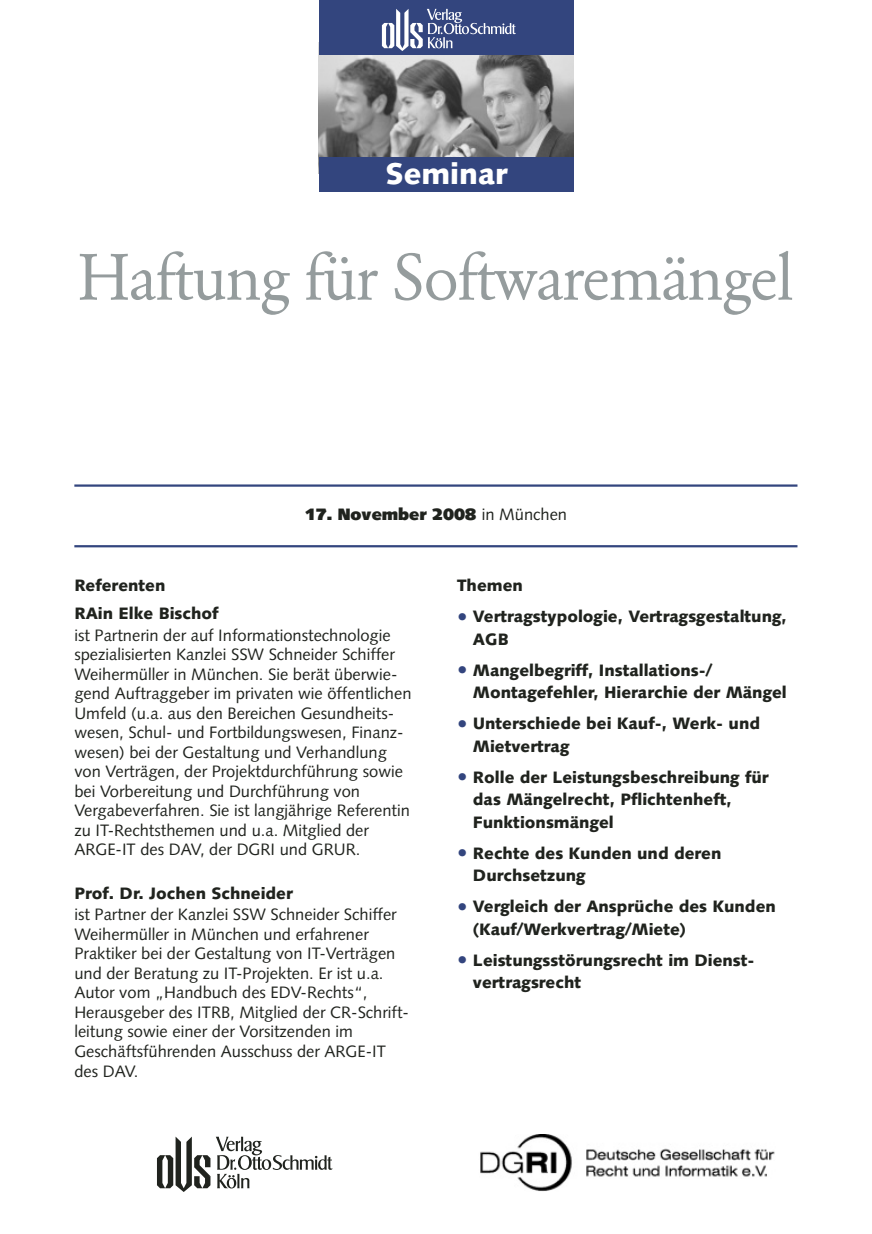
<style>
.page{position:relative;width:872px;height:1234px;background:#fff}
.page>*{position:absolute;margin:0;border:0;box-sizing:border-box;transform-origin:0 0}
.t1{font:64.5px "Garamond BQ";letter-spacing:-.025em;color:#959c9d}
.t2{font:900 30px "Syntax";color:#fff}
.t3{font:16.5px/19.5px "Syntax";color:#20231e}
.t4{font:900 16.5px/22.5px "Syntax";color:#20231e}
.t5{font:900 16.5px "Syntax";color:#20231e}
.s1{font-weight:400}
.s2{font-size:21px;color:#33457e}
</style>
<div class="page">
<hr style="left:74px;top:484px;width:723px;height:2px;background:#33457e">
<hr style="left:74px;top:545px;width:723px;height:2px;background:#33457e">
<img style="left:319px;top:55px;width:255px;height:102px">
<div style="left:319px;top:0;width:255px;height:55px;background:#33457e"></div>
<svg style="left:382px;top:9px;width:134px;height:42px"></svg>
<div style="left:319px;top:157px;width:255px;height:35px;background:#33457e"></div>
<img style="left:480px;top:1134px;width:295px;height:57px">
<svg style="left:216px;top:1136px;width:116px;height:52px"></svg>
<svg style="left:157px;top:1136px;width:53px;height:55px"></svg>
<h2 class="t2" style="left:385px;top:161px;width:124px">Seminar</h2>
<h1 class="t1" style="left:78px;top:249px;width:718px">Haftung für Softwaremängel</h1>
<p class="t5" style="left:305px;top:507px;width:264px">17. November 2008 <span class="s1">in München</span></p>
<p class="t4" style="left:74px;top:573px;width:146px;line-height:28px">Referenten<br>RAin Elke Bischof</p>
<p class="t3" style="left:74px;top:626px;width:339px">ist Partnerin der auf Informationstechnologie spezialisierten Kanzlei SSW Schneider Schiffer Weihermüller in München. Sie berät überwie&shy;gend Auftraggeber im privaten wie öffentlichen Umfeld (u.a. aus den Bereichen Gesundheits&shy;wesen, Schul- und Fortbildungswesen, Finanz&shy;wesen) bei der Gestaltung und Verhandlung von Verträgen, der Projektdurchführung sowie bei Vorbereitung und Durchführung von Vergabeverfahren. Sie ist langjährige Referentin zu IT-Rechtsthemen und u.a. Mitglied der ARGE-IT des DAV, der DGRI und GRUR.</p>
<p class="t4" style="left:74px;top:883px;width:220px">Prof. Dr. Jochen Schneider</p>
<p class="t3" style="left:74px;top:906px;width:336px">ist Partner der Kanzlei SSW Schneider Schiffer Weihermüller in München und erfahrener Praktiker bei der Gestaltung von IT-Verträgen und der Beratung zu IT-Projekten. Er ist u.a.<br>Autor vom „Handbuch des EDV-Rechts“, Herausgeber des ITRB, Mitglied der CR-Schrift&shy;leitung sowie einer der Vorsitzenden im Geschäftsführenden Ausschuss der ARGE-IT des DAV.</p>
<p class="t4" style="left:457px;top:575px;width:67px">Themen</p>
<p class="t4" style="left:473px;top:606px;width:315px;text-indent:-16px"><span class="s2">•</span> Vertragstypologie, Vertragsgestaltung,<br>AGB</p>
<p class="t4" style="left:473px;top:660px;width:315px;text-indent:-16px"><span class="s2">•</span> Mangelbegriff, Installations-/<br>Montagefehler, Hierarchie der Mängel</p>
<p class="t4" style="left:473px;top:713px;width:289px;text-indent:-16px"><span class="s2">•</span> Unterschiede bei Kauf-, Werk- und<br>Mietvertrag</p>
<p class="t4" style="left:473px;top:767px;width:297px;text-indent:-16px"><span class="s2">•</span> Rolle der Leistungsbeschreibung für das Mängelrecht, Pflichtenheft,<br>Funktionsmängel</p>
<p class="t4" style="left:473px;top:843px;width:250px;text-indent:-16px"><span class="s2">•</span> Rechte des Kunden und deren<br>Durchsetzung</p>
<p class="t4" style="left:473px;top:896px;width:304px;text-indent:-16px"><span class="s2">•</span> Vergleich der Ansprüche des Kunden (Kauf/Werkvertrag/Miete)</p>
<p class="t4" style="left:473px;top:950px;width:283px;text-indent:-16px"><span class="s2">•</span> Leistungsstörungsrecht im Dienst&shy;vertragsrecht</p>
</div>
